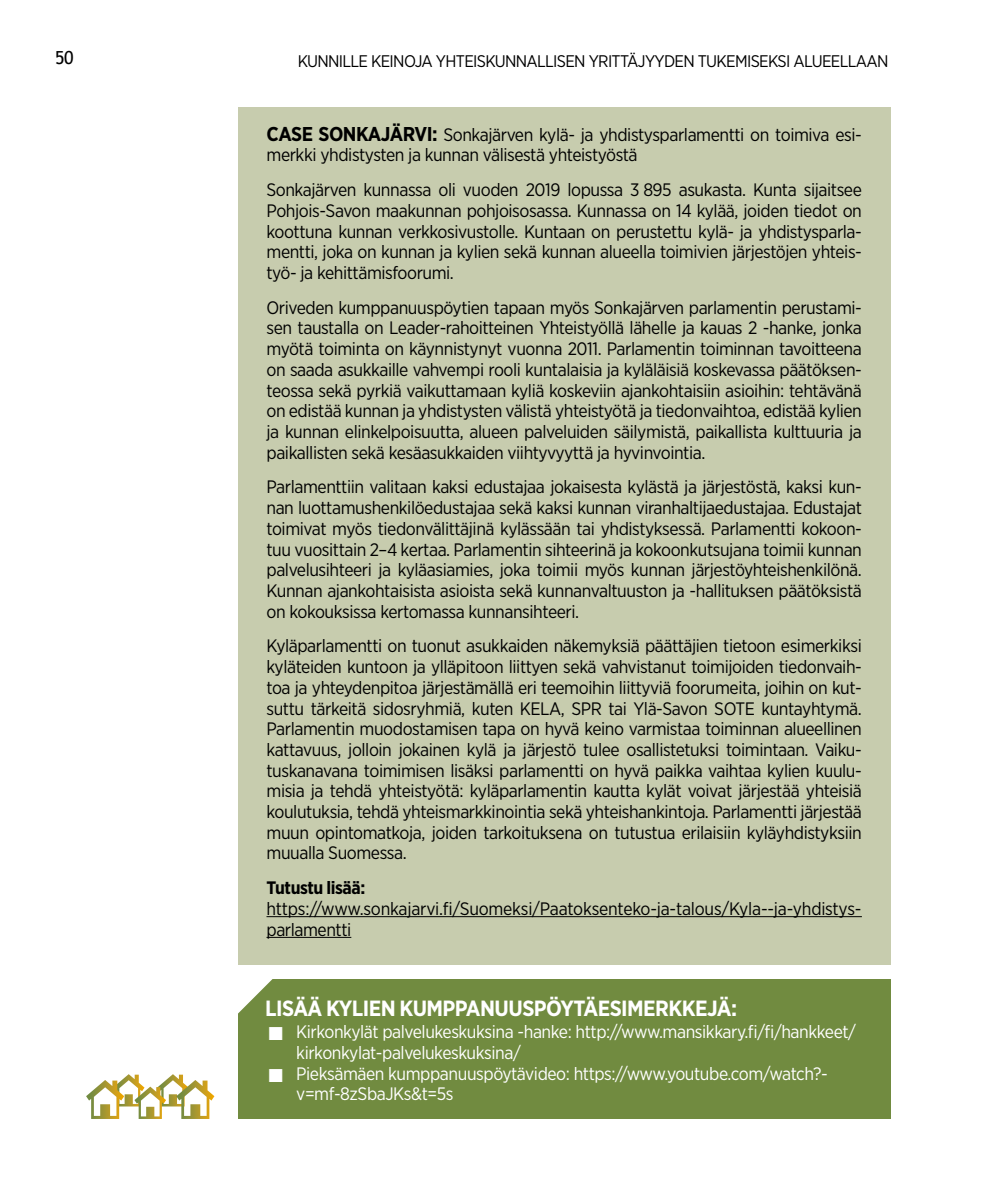
<style>
.page{position:relative;width:998px;height:1191px;background:#fff}
.page>*{position:absolute;margin:0;border:0;box-sizing:border-box;transform-origin:0 0}
.t1{font:700 22px "Gotham Narrow";letter-spacing:-.025em;color:#fff}
.t2{font:18px/20.6px "Gotham Narrow";letter-spacing:-.025em;color:#000;text-align:justify}
.t3{font:18px/20.8px "Gotham Narrow";letter-spacing:-.025em;color:#fff}
.t4{font:700 18px "Gotham Narrow";letter-spacing:-.025em;color:#000}
.t5{font:18px "Trebuchet MS";color:#000}
.t6{font:16.8px "Gotham Narrow";letter-spacing:-.04em;color:#000}
.s1{font-weight:700;font-size:20px}
</style>
<div class="page">
<svg style="left:86px;top:1074px;width:128px;height:45px"></svg>
<div style="left:238px;top:108px;width:652px;height:857px;background:#c7ccae"></div>
<hr style="left:266px;top:916px;width:596px;height:1px;background:#000">
<hr style="left:266px;top:937px;width:85px;height:1px;background:#000">
<div style="left:238px;top:979px;width:652px;height:140px;background:#718b40"></div>
<svg style="left:238px;top:979px;width:35px;height:35px"></svg>
<p class="t5" style="left:55px;top:47px;width:20px">50</p>
<p class="t6" style="left:298px;top:51px;width:592px">KUNNILLE KEINOJA YHTEISKUNNALLISEN YRITTÄJYYDEN TUKEMISEKSI ALUEELLAAN</p>
<p class="t2" style="left:266px;top:124px;width:597px"><span class="s1">CASE SONKAJÄRVI:</span> Sonkajärven kylä- ja yhdistysparlamentti on toimiva esi&shy;merkki yhdistysten ja kunnan välisestä yhteistyöstä</p>
<p class="t2" style="left:266px;top:179px;width:597px">Sonkajärven kunnassa oli vuoden 2019 lopussa 3 895 asukasta. Kunta sijaitsee Pohjois-Savon maakunnan pohjoisosassa. Kunnassa on 14 kylää, joiden tiedot on koottuna kunnan verkkosivustolle. Kuntaan on perustettu kylä- ja yhdistysparla&shy;mentti, joka on kunnan ja kylien sekä kunnan alueella toimivien järjestöjen yhteis&shy;työ- ja kehittämisfoorumi.</p>
<p class="t2" style="left:266px;top:297px;width:597px">Oriveden kumppanuuspöytien tapaan myös Sonkajärven parlamentin perustami&shy;sen taustalla on Leader-rahoitteinen Yhteistyöllä lähelle ja kauas 2 -hanke, jonka myötä toiminta on käynnistynyt vuonna 2011. Parlamentin toiminnan tavoitteena on saada asukkaille vahvempi rooli kuntalaisia ja kyläläisiä koskevassa päätöksen&shy;teossa sekä pyrkiä vaikuttamaan kyliä koskeviin ajankohtaisiin asioihin: tehtävänä on edistää kunnan ja yhdistysten välistä yhteistyötä ja tiedonvaihtoa, edistää kylien ja kunnan elinkelpoisuutta, alueen palveluiden säilymistä, paikallista kulttuuria ja paikallisten sekä kesäasukkaiden viihtyvyyttä ja hyvinvointia.</p>
<p class="t2" style="left:266px;top:476px;width:597px">Parlamenttiin valitaan kaksi edustajaa jokaisesta kylästä ja järjestöstä, kaksi kun&shy;nan luottamushenkilöedustajaa sekä kaksi kunnan viranhaltijaedustajaa. Edustajat toimivat myös tiedonvälittäjinä kylässään tai yhdistyksessä. Parlamentti kokoon&shy;tuu vuosittain 2–4 kertaa. Parlamentin sihteerinä ja kokoonkutsujana toimii kunnan palvelusihteeri ja kyläasiamies, joka toimii myös kunnan järjestöyhteishenkilönä.<br>Kunnan ajankohtaisista asioista sekä kunnanvaltuuston ja -hallituksen päätöksistä on kokouksissa kertomassa kunnansihteeri.</p>
<p class="t2" style="left:266px;top:635px;width:597px">Kyläparlamentti on tuonut asukkaiden näkemyksiä päättäjien tietoon esimerkiksi kyläteiden kuntoon ja ylläpitoon liittyen sekä vahvistanut toimijoiden tiedonvaih&shy;toa ja yhteydenpitoa järjestämällä eri teemoihin liittyviä foorumeita, joihin on kut&shy;suttu tärkeitä sidosryhmiä, kuten KELA, SPR tai Ylä-Savon SOTE kuntayhtymä.<br>Parlamentin muodostamisen tapa on hyvä keino varmistaa toiminnan alueellinen kattavuus, jolloin jokainen kylä ja järjestö tulee osallistetuksi toimintaan. Vaiku&shy;tuskanavana toimimisen lisäksi parlamentti on hyvä paikka vaihtaa kylien kuulu&shy;misia ja tehdä yhteistyötä: kyläparlamentin kautta kylät voivat järjestää yhteisiä koulutuksia, tehdä yhteismarkkinointia sekä yhteishankintoja. Parlamentti järjestää muun opintomatkoja, joiden tarkoituksena on tutustua erilaisiin kyläyhdistyksiin muualla Suomessa.</p>
<p class="t4" style="left:266px;top:876px;width:100px">Tutustu lisää:</p>
<p class="t2" style="left:266px;top:897px;width:596px">https://www.sonkajarvi.fi/Suomeksi/Paatoksenteko-ja-talous/Kyla--ja-yhdistys&shy;parlamentti</p>
<p class="t1" style="left:265px;top:994px;width:473px">LISÄÄ KYLIEN KUMPPANUUSPÖYTÄESIMERKKEJÄ:</p>
<p class="t3" style="left:296px;top:1021px;width:561px">Kirkonkylät palvelukeskuksina -hanke: http://www.mansikkary.fi/fi/hankkeet/ kirkonkylat-palvelukeskuksina/<br>Pieksämäen kumppanuuspöytävideo: https://www.youtube.com/watch?- v=mf-8zSbaJKs&amp;t=5s</p>
</div>
